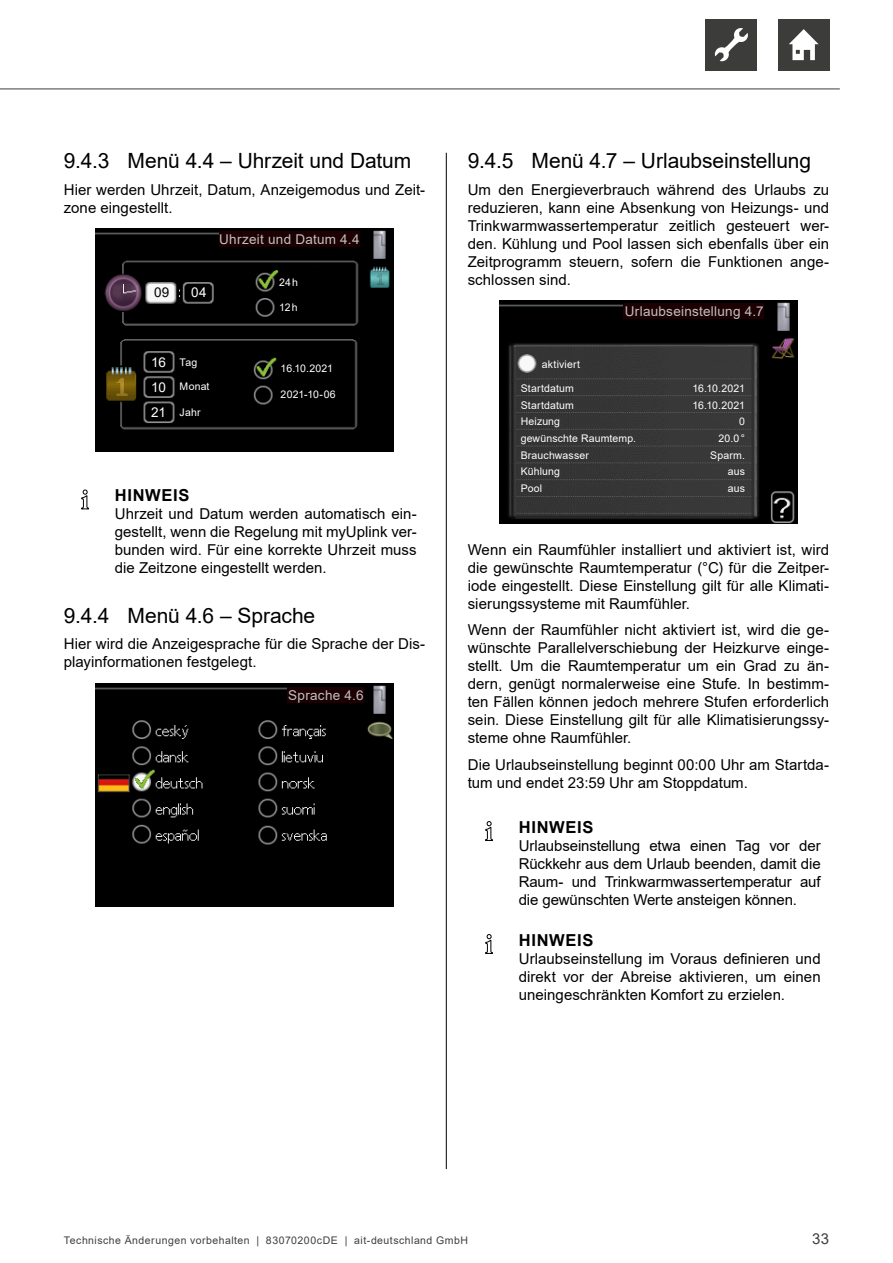
<style>
.page{position:relative;width:893px;height:1263px;background:#fff}
.page>*{position:absolute;margin:0;border:0;box-sizing:border-box;transform-origin:0 0}
.t1{font:21px "Arial";letter-spacing:-.005em;color:#000}
.t2{font:700 16.5px "Arial";letter-spacing:.045em;color:#000}
.t3{font:15px/18px "Arial";color:#000;text-align:justify}
.t4{font:15px "Arial";color:#3d3e3d}
.t5{font:13.5px "Arial";letter-spacing:.02em;color:#c0c0c0}
.t6{font:13.5px/25px "Arial";letter-spacing:-.02em;color:#fff;text-align:justify}
.t7{font:13.5px "Arial";color:#000}
.t8{font:10.5px/17px "Arial";letter-spacing:.015em;color:#fff}
.t9{font:10.5px "Arial";letter-spacing:.045em;color:#3d3e3d}
.t10{font:10.5px/17px "Arial";letter-spacing:-.01em;color:#fff}
</style>
<div class="page">
<div style="left:706px;top:19px;width:51px;height:51px;background:#3c3c3b"></div>
<svg style="left:715px;top:28px;width:33px;height:33px"></svg>
<div style="left:778px;top:19px;width:51px;height:51px;background:#3c3c3b"></div>
<svg style="left:789px;top:29px;width:30px;height:31px"></svg>
<hr style="left:0;top:89px;width:840px;height:1px;background:#3d3e3d">
<img style="left:95px;top:228px;width:299px;height:224px">
<div style="left:219px;top:231px;width:141px;height:15px;background:#1d0002"></div>
<svg style="left:81px;top:489px;width:8px;height:21px"></svg>
<img style="left:95px;top:683px;width:299px;height:224px">
<div style="left:287px;top:687px;width:77px;height:16px;background:#1d0002"></div>
<img style="left:499px;top:300px;width:298px;height:224px">
<div style="left:623px;top:303px;width:140px;height:15px;background:#1d0002"></div>
<svg style="left:485px;top:821px;width:8px;height:20px"></svg>
<svg style="left:485px;top:934px;width:8px;height:20px"></svg>
<hr style="left:446px;top:153px;width:1px;height:1016px;background:#000">
<h1 class="t1" style="left:64px;top:146px;width:349px">9.4.3 Menü 4.4 – Uhrzeit und Datum</h1>
<p class="t3" style="left:64px;top:180px;width:363px">Hier werden Uhrzeit, Datum, Anzeigemodus und Zeit&shy;zone eingestellt.</p>
<p class="t5" style="left:219px;top:230px;width:142px">Uhrzeit und Datum 4.4</p>
<p class="t8" style="left:279px;top:274px;width:20px">24h</p>
<p class="t7" style="left:154px;top:283px;width:17px">09</p>
<p class="t6" style="left:191px;top:280px;width:17px">04</p>
<p class="t6" style="left:151px;top:350px;width:16px">16<br>10<br>21</p>
<p class="t8" style="left:180px;top:354px;width:19px">Tag</p>
<p class="t8" style="left:180px;top:378px;width:31px">Monat</p>
<p class="t8" style="left:180px;top:404px;width:22px">Jahr</p>
<p class="t8" style="left:279px;top:299px;width:20px">12h</p>
<p class="t8" style="left:281px;top:360px;width:54px">16.10.2021</p>
<p class="t8" style="left:281px;top:386px;width:57px">2021-10-06</p>
<p class="t2" style="left:115px;top:484px;width:76px">HINWEIS</p>
<p class="t3" style="left:115px;top:505px;width:303px">Uhrzeit und Datum werden automatisch ein&shy;gestellt, wenn die Regelung mit myUplink ver&shy;bunden wird. Für eine korrekte Uhrzeit muss die Zeitzone eingestellt werden.</p>
<h1 class="t1" style="left:64px;top:601px;width:253px">9.4.4 Menü 4.6 – Sprache</h1>
<p class="t3" style="left:64px;top:635px;width:363px">Hier wird die Anzeigesprache für die Sprache der Dis&shy;playinformationen festgelegt.</p>
<p class="t5" style="left:288px;top:686px;width:77px">Sprache 4.6</p>
<h1 class="t1" style="left:468px;top:146px;width:345px">9.4.5 Menü 4.7 – Urlaubseinstellung</h1>
<p class="t3" style="left:468px;top:180px;width:363px">Um den Energieverbrauch während des Urlaubs zu reduzieren, kann eine Absenkung von Heizungs- und Trinkwarmwassertemperatur zeitlich gesteuert wer&shy;den. Kühlung und Pool lassen sich ebenfalls über ein Zeitprogramm steuern, sofern die Funktionen ange&shy;schlossen sind.</p>
<p class="t5" style="left:625px;top:302px;width:140px">Urlaubseinstellung 4.7</p>
<p class="t8" style="left:542px;top:356px;width:40px">aktiviert</p>
<p class="t8" style="left:521px;top:379px;width:55px">Startdatum<br>Startdatum</p>
<p class="t8" style="left:521px;top:412px;width:117px">Heizung<br>gewünschte Raumtemp.<br>Brauchwasser</p>
<p class="t8" style="left:521px;top:462px;width:41px">Kühlung<br>Pool</p>
<p class="t10" style="left:692px;top:379px;width:54px">16.10.2021<br>16.10.2021</p>
<p class="t8" style="left:710px;top:412px;width:36px;text-align:right">0<br>20.0°<br>Sparm.</p>
<p class="t8" style="left:728px;top:462px;width:19px">aus aus</p>
<p class="t3" style="left:468px;top:540px;width:363px">Wenn ein Raumfühler installiert und aktiviert ist, wird die gewünschte Raumtemperatur (°C) für die Zeitper&shy;iode eingestellt. Diese Einstellung gilt für alle Klimati&shy;sierungssysteme mit Raumfühler.</p>
<p class="t3" style="left:468px;top:621px;width:363px">Wenn der Raumfühler nicht aktiviert ist, wird die ge&shy;wünschte Parallelverschiebung der Heizkurve einge&shy;stellt. Um die Raumtemperatur um ein Grad zu än&shy;dern, genügt normalerweise eine Stufe. In bestimm&shy;ten Fällen können jedoch mehrere Stufen erforderlich sein. Diese Einstellung gilt für alle Klimatisierungssy&shy;steme ohne Raumfühler.</p>
<p class="t3" style="left:468px;top:755px;width:363px">Die Urlaubseinstellung beginnt 00:00 Uhr am Startda&shy;tum und endet 23:59 Uhr am Stoppdatum.</p>
<p class="t2" style="left:519px;top:815px;width:76px">HINWEIS</p>
<p class="t3" style="left:519px;top:836px;width:303px">Urlaubseinstellung etwa einen Tag vor der Rückkehr aus dem Urlaub beenden, damit die Raum- und Trinkwarmwassertemperatur auf die gewünschten Werte ansteigen können.</p>
<p class="t2" style="left:519px;top:928px;width:76px">HINWEIS</p>
<p class="t3" style="left:519px;top:949px;width:303px">Urlaubseinstellung im Voraus definieren und direkt vor der Abreise aktivieren, um einen uneingeschränkten Komfort zu erzielen.</p>
<p class="t9" style="left:64px;top:1233px;width:406px">Technische Änderungen vorbehalten | 83070200cDE | ait-deutschland GmbH</p>
<p class="t4" style="left:812px;top:1228px;width:18px">33</p>
</div>
